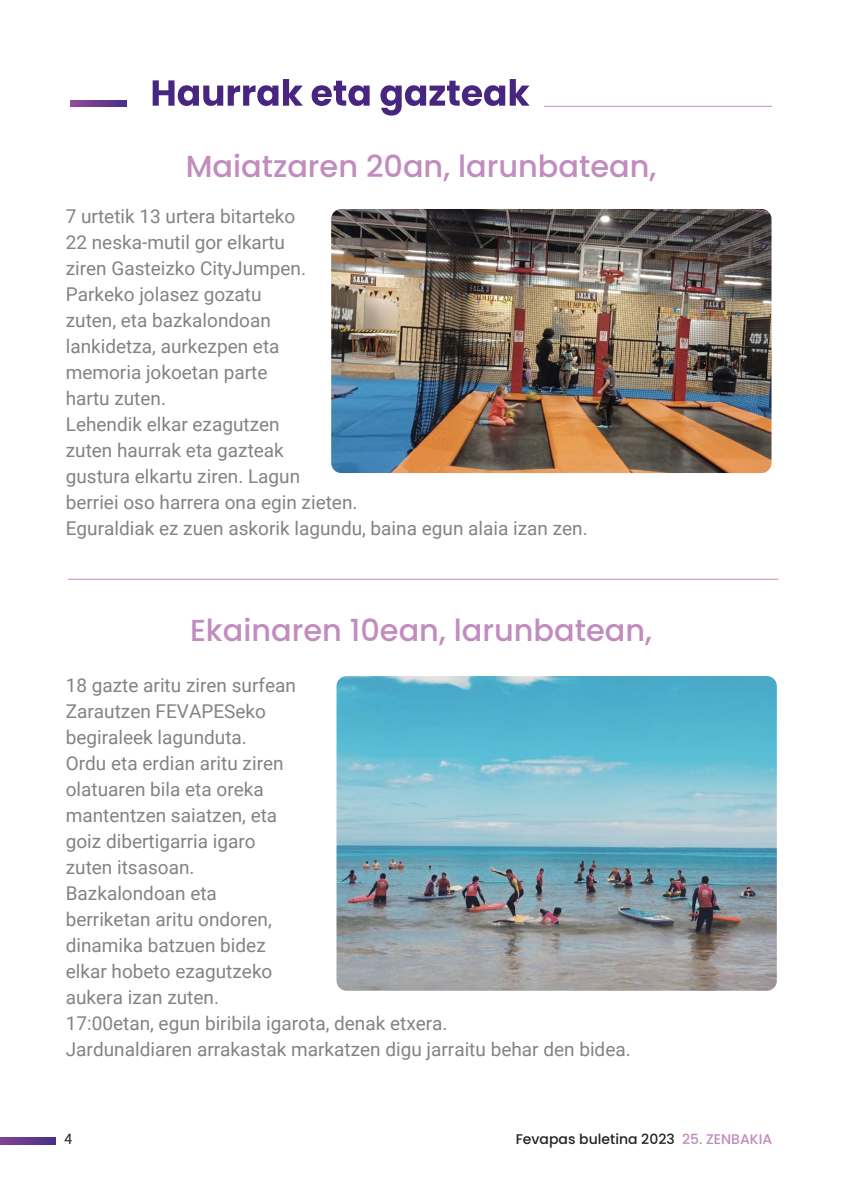
<style>
.page{position:relative;width:842px;height:1191px;background:#fff}
.page>*{position:absolute;margin:0;border:0;box-sizing:border-box;transform-origin:0 0}
.t1{font:500 30.4px "Poppins";color:#c18cbe}
.t2{font:19px/26px "Roboto";color:#828383}
.t3{font:16px "Source Sans Pro";color:#1e1e1c}
.t4{font:500 14px "Poppins";color:#232323}
.s1{color:#c18cbe}
</style>
<div class="page">
<svg style="left:70px;top:100px;width:56px;height:7px"></svg>
<svg style="left:0;top:1137px;width:55px;height:7px"></svg>
<svg style="left:153px;top:79px;width:377px;height:37px"></svg>
<hr style="left:68px;top:579px;width:710px;height:1px;background:#c18cbe">
<hr style="left:544px;top:106px;width:228px;height:1px;background:#c18cbe">
<img style="left:331px;top:209px;width:440px;height:264px">
<img style="left:336px;top:676px;width:441px;height:314px">
<h1 class="t1" style="left:186px;top:149px;width:472px">Maiatzaren 20an, larunbatean,</h1>
<p class="t2" style="left:66px;top:203px;width:523px">7 urtetik 13 urtera bitarteko<br>22 neska-mutil gor elkartu<br>ziren Gasteizko CityJumpen.<br>Parkeko jolasez gozatu<br>zuten, eta bazkalondoan<br>lankidetza, aurkezpen eta<br>memoria jokoetan parte<br>hartu zuten.<br>Lehendik elkar ezagutzen<br>zuten haurrak eta gazteak<br>gustura elkartu ziren. Lagun<br>berriei oso harrera ona egin zieten.<br>Eguraldiak ez zuen askorik lagundu, baina egun alaia izan zen.</p>
<h1 class="t1" style="left:190px;top:613px;width:463px">Ekainaren 10ean, larunbatean,</h1>
<p class="t2" style="left:66px;top:671px;width:566px">18 gazte aritu ziren surfean<br>Zarautzen FEVAPESeko<br>begiraleek lagunduta.<br>Ordu eta erdian aritu ziren<br>olatuaren bila eta oreka<br>mantentzen saiatzen, eta<br>goiz dibertigarria igaro<br>zuten itsasoan.<br>Bazkalondoan eta<br>berriketan aritu ondoren,<br>dinamika batzuen bidez<br>elkar hobeto ezagutzeko<br>aukera izan zuten.<br>17:00etan, egun biribila igarota, denak etxera.<br>Jardunaldiaren arrakastak markatzen digu jarraitu behar den bidea.</p>
<p class="t3" style="left:65px;top:1129px;width:9px">4</p>
<p class="t4" style="left:516px;top:1131px;width:258px">Fevapas buletina 2023 <span class="s1">25. ZENBAKIA</span></p>
</div>
